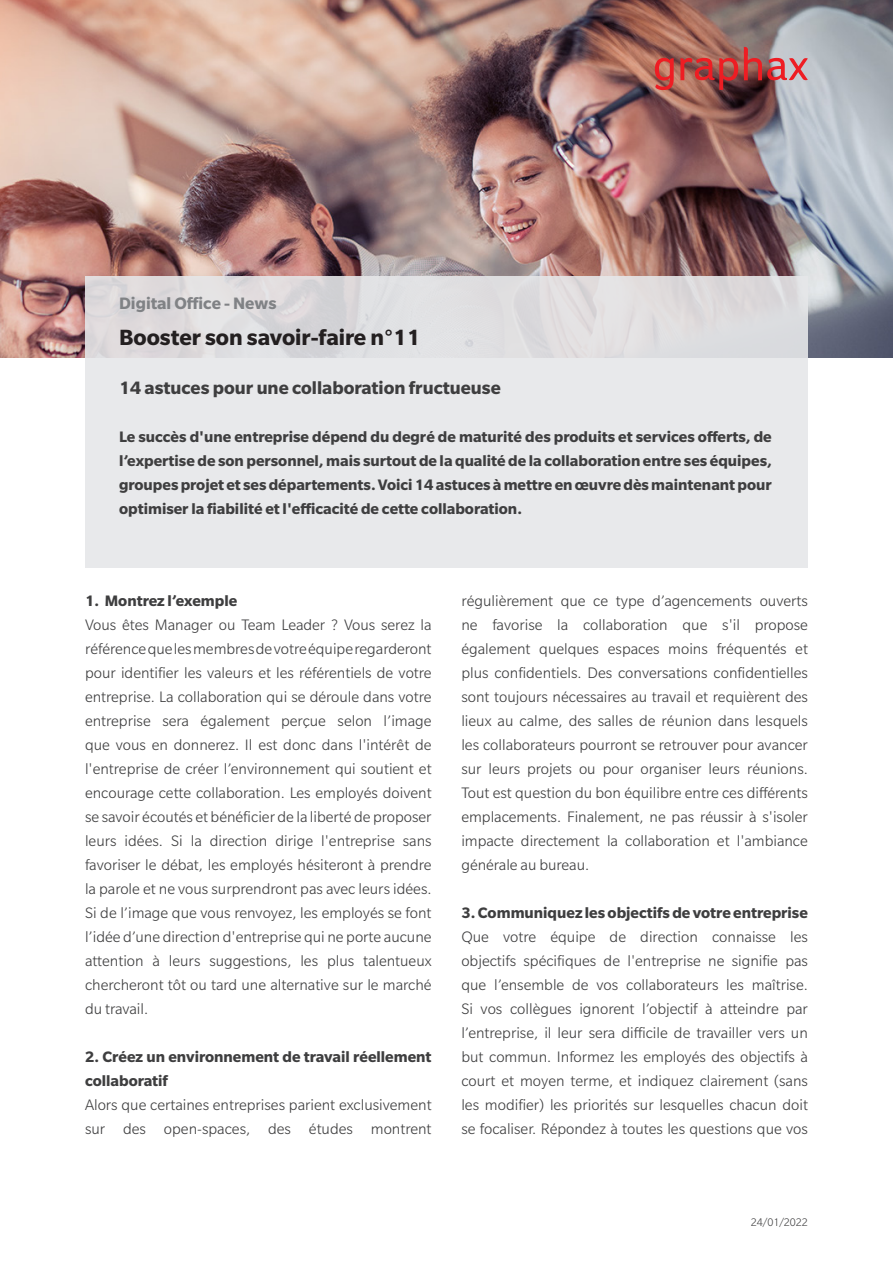
<style>
.page{position:relative;width:893px;height:1263px;background:#fff}
.page>*{position:absolute;margin:0;border:0;box-sizing:border-box;transform-origin:0 0}
.t1{font:700 24px "Slate Pro";color:#231f20}
.t2{font:700 19.5px "Slate Pro";color:#3e3e3f}
.t3{font:700 18px "Slate Pro";color:#808285}
.t4{font:300 16.5px/24px "Slate Pro";color:#3e3e3f;text-align:justify}
.t5{font:700 16.5px/24px "Slate Pro";color:#3e3e3f}
.t6{font:300 12px "Slate Pro";color:#3e3e3f}
</style>
<div class="page">
<img style="left:0;top:0;width:893px;height:357px">
<div style="left:85px;top:276px;width:723px;height:292px;background:#e6e7e9"></div>
<svg style="left:655px;top:58px;width:19px;height:32px"></svg>
<svg style="left:680px;top:58px;width:58px;height:32px;background:#ad4743"></svg>
<svg style="left:744px;top:47px;width:64px;height:33px;background:#bc7679"></svg>
<p class="t3" style="left:119px;top:294px;width:159px">Digital Office - News</p>
<h1 class="t1" style="left:119px;top:325px;width:303px">Booster son savoir-faire n°11</h1>
<p class="t2" style="left:119px;top:377px;width:383px">14 astuces pour une collaboration fructueuse</p>
<p class="t5" style="left:119px;top:425px;width:654px;text-align:justify">Le succès d'une entreprise dépend du degré de maturité des produits et services offerts, de l’expertise de son personnel, mais surtout de la qualité de la collaboration entre ses équipes, groupes projet et ses départements. Voici 14 astuces à mettre en œuvre dès maintenant pour optimiser la fiabilité et l'efficacité de cette collaboration.</p>
<p class="t5" style="left:85px;top:589px;width:154px">1. Montrez l’exemple</p>
<p class="t4" style="left:85px;top:613px;width:348px">Vous êtes Manager ou Team Leader ? Vous serez la référence que les membres de votre équipe regarderont pour identifier les valeurs et les référentiels de votre entreprise. La collaboration qui se déroule dans votre entreprise sera également perçue selon l’image que vous en donnerez. Il est donc dans l'intérêt de l'entreprise de créer l’environnement qui soutient et encourage cette collaboration. Les employés doivent se savoir écoutés et bénéficier de la liberté de proposer leurs idées. Si la direction dirige l'entreprise sans favoriser le débat, les employés hésiteront à prendre la parole et ne vous surprendront pas avec leurs idées.<br>Si de l’image que vous renvoyez, les employés se font l’idée d’une direction d'entreprise qui ne porte aucune attention à leurs suggestions, les plus talentueux chercheront tôt ou tard une alternative sur le marché du travail.</p>
<p class="t5" style="left:85px;top:1045px;width:348px">2. Créez un environnement de travail réellement collaboratif</p>
<p class="t4" style="left:85px;top:1093px;width:348px">Alors que certaines entreprises parient exclusivement sur des open-spaces, des études montrent</p>
<p class="t4" style="left:461px;top:589px;width:348px">régulièrement que ce type d’agencements ouverts ne favorise la collaboration que s'il propose également quelques espaces moins fréquentés et plus confidentiels. Des conversations confidentielles sont toujours nécessaires au travail et requièrent des lieux au calme, des salles de réunion dans lesquels les collaborateurs pourront se retrouver pour avancer sur leurs projets ou pour organiser leurs réunions.<br>Tout est question du bon équilibre entre ces différents emplacements. Finalement, ne pas réussir à s'isoler impacte directement la collaboration et l'ambiance générale au bureau.</p>
<p class="t5" style="left:461px;top:901px;width:348px">3. Communiquez les objectifs de votre entreprise</p>
<p class="t4" style="left:461px;top:925px;width:348px">Que votre équipe de direction connaisse les objectifs spécifiques de l'entreprise ne signifie pas que l’ensemble de vos collaborateurs les maîtrise.<br>Si vos collègues ignorent l’objectif à atteindre par l’entreprise, il leur sera difficile de travailler vers un but commun. Informez les employés des objectifs à court et moyen terme, et indiquez clairement (sans les modifier) les priorités sur lesquelles chacun doit se focaliser. Répondez à toutes les questions que vos</p>
<p class="t6" style="left:751px;top:1216px;width:58px">24/01/2022</p>
</div>
